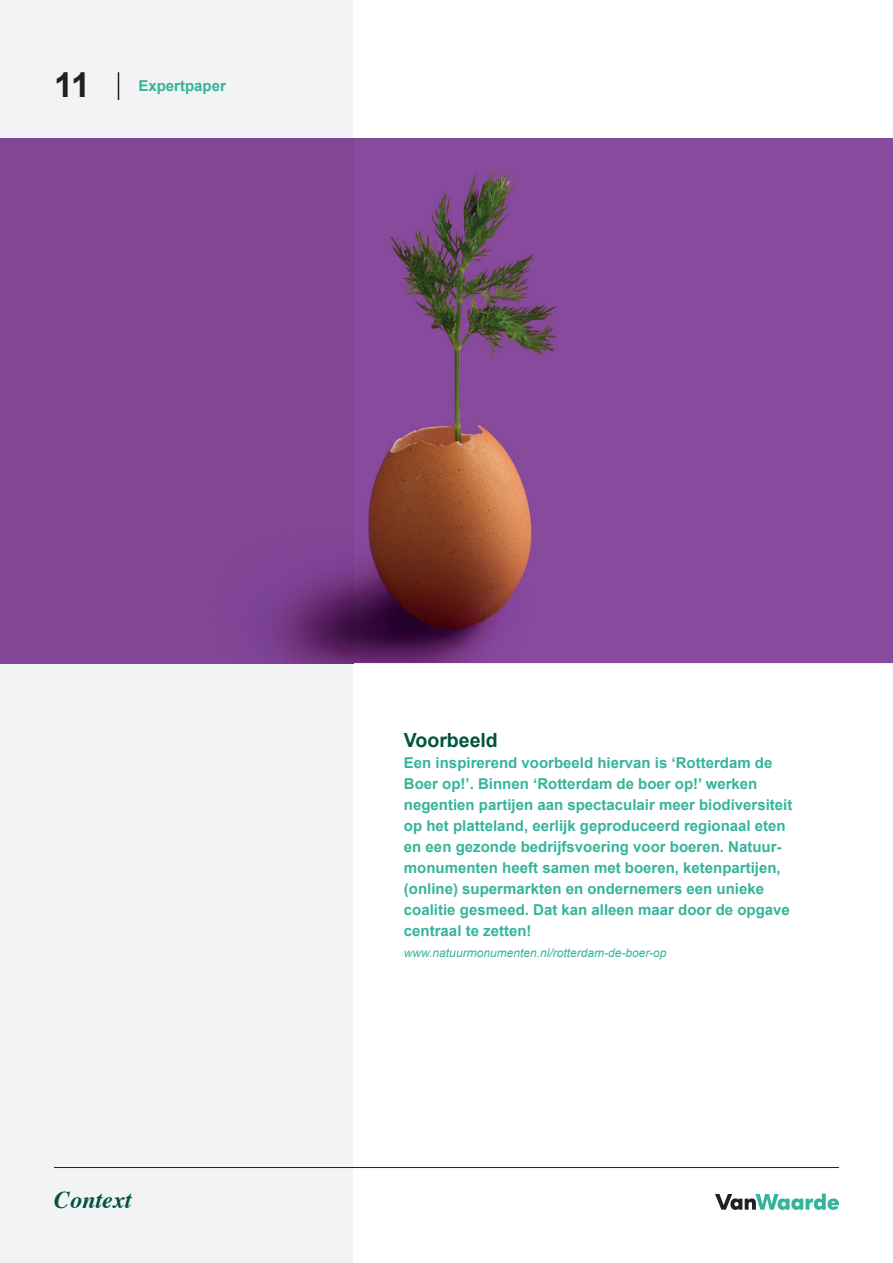
<style>
.page{position:relative;width:893px;height:1263px;background:#fff}
.page>*{position:absolute;margin:0;border:0;box-sizing:border-box;transform-origin:0 0}
.t1{font:700 34.5px "Arial";color:#231f20}
.t2{font:italic 700 24px "Times";color:#00543e}
.t3{font:700 19.5px "Arial";color:#00543e}
.t4{font:700 15px/21px "Arial";color:#36b49b}
.t5{font:italic 12px "Arial";color:#36b49b}
</style>
<div class="page">
<img style="left:353px;top:138px;width:540px;height:525px">
<div style="left:0;top:0;width:353px;height:1263px;background:#f2f3f4"></div>
<div style="left:0;top:138px;width:353px;height:525px;background:#814796"></div>
<hr style="left:54px;top:1167px;width:785px;height:1px;background:#231f20">
<svg style="left:715px;top:1193px;width:124px;height:17px"></svg>
<svg style="left:118px;top:72px;width:1px;height:28px"></svg>
<h1 class="t1" style="left:54px;top:63px;width:38px">11</h1>
<p class="t4" style="left:138px;top:76px;width:89px">Expertpaper</p>
<h2 class="t2" style="left:54px;top:1177px;width:79px">Context</h2>
<h3 class="t3" style="left:404px;top:727px;width:95px">Voorbeeld</h3>
<p class="t4" style="left:404px;top:753px;width:390px">Een inspirerend voorbeeld hiervan is ‘Rotterdam de Boer op!’. Binnen ‘Rotterdam de boer op!’ werken negentien partijen aan spectaculair meer biodiversiteit op het platteland, eerlijk geproduceerd regionaal eten en een gezonde bedrijfsvoering voor boeren. Natuur&shy;monumenten heeft samen met boeren, ketenpartijen, (online) supermarkten en ondernemers een unieke coalitie gesmeed. Dat kan alleen maar door de op gave centraal te zetten!</p>
<p class="t5" style="left:404px;top:945px;width:264px">www.natuurmonumenten.nl/rotterdam-de-boer-op</p>
</div>
